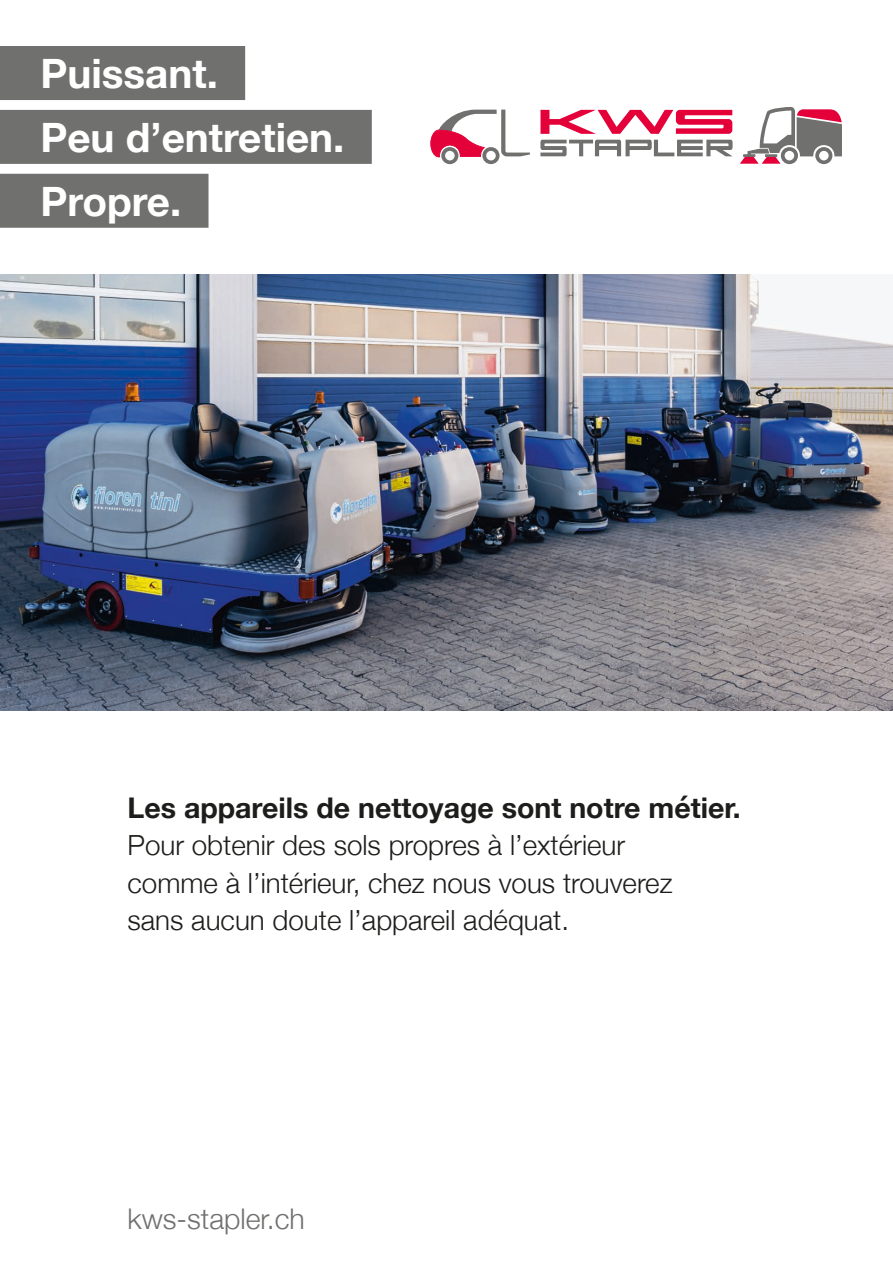
<style>
.page{position:relative;width:893px;height:1263px;background:#fff}
.page>*{position:absolute;margin:0;border:0;box-sizing:border-box;transform-origin:0 0}
.t1{font:700 40.5px/63.9px "Helvetica Neue";color:#fff}
.t2{font:700 28.5px "Helvetica Neue";color:#1d1d1b}
.t3{font:300 28.5px "Helvetica Neue";color:#70706f}
.t4{font:300 27.75px/37.5px "Helvetica Neue";color:#1d1d1b}
</style>
<div class="page">
<div style="left:0;top:46px;width:245px;height:54px;background:#70706f"></div>
<div style="left:0;top:110px;width:372px;height:54px;background:#70706f"></div>
<div style="left:0;top:174px;width:209px;height:54px;background:#70706f"></div>
<img style="left:0;top:274px;width:893px;height:436px">
<svg style="left:540px;top:140px;width:193px;height:16px"></svg>
<svg style="left:540px;top:110px;width:192px;height:24px"></svg>
<svg style="left:740px;top:107px;width:102px;height:57px"></svg>
<svg style="left:431px;top:110px;width:99px;height:54px"></svg>
<h1 class="t1" style="left:40px;top:43px;width:306px">Puissant.<br>Peu d’entretien.<br>Propre.</h1>
<p class="t2" style="left:128px;top:785px;width:615px">Les appareils de nettoyage sont notre métier.</p>
<p class="t4" style="left:128px;top:824px;width:546px">Pour obtenir des sols propres à l’extérieur comme à l’intérieur, chez nous vous trouverez sans aucun doute l’appareil adéquat.</p>
<p class="t3" style="left:128px;top:1196px;width:179px">kws-stapler.ch</p>
</div>
